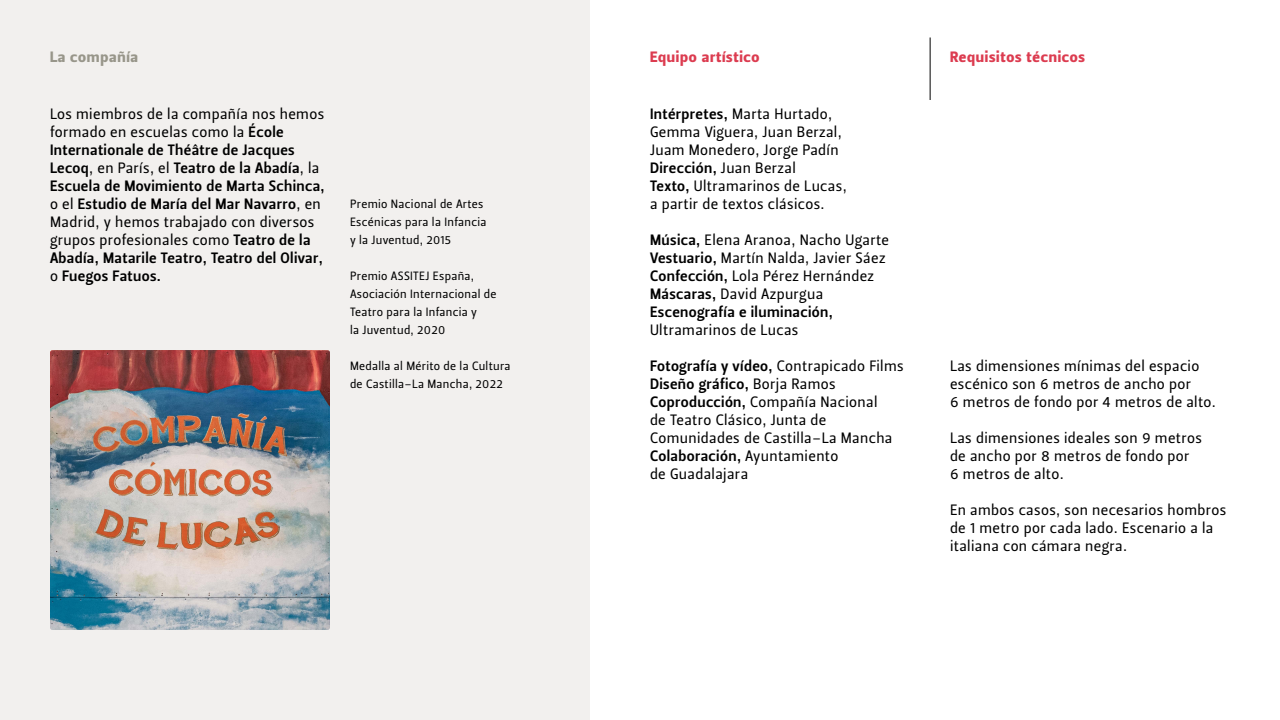
<style>
.page{position:relative;width:1280px;height:720px;background:#fff}
.page>*{position:absolute;margin:0;border:0;box-sizing:border-box;transform-origin:0 0}
.t1{font:15px/18px "Leitura Sans Grot 2";letter-spacing:.025em;color:#000}
.t2{font:15px/18px "Leitura Sans Grot 3";letter-spacing:.025em;color:#000}
.t3{font:15px "Leitura Sans Grot 4";letter-spacing:.05em;color:#dc3c50}
.t4{font:15px "Leitura Sans Grot 4";letter-spacing:.05em;color:#98968a}
.t5{font:12px/18px "Leitura Sans Grot 2";letter-spacing:.025em;color:#000}
.s1{font-family:"Leitura Sans Grot 2"}
.s2{font-family:"Leitura Sans Grot 3"}
</style>
<div class="page">
<div style="left:0;top:0;width:590px;height:720px;background:#f2f0ee"></div>
<img style="left:50px;top:350px;width:280px;height:280px">
<hr style="left:930px;top:38px;width:1px;height:62px;background:#000">
<p class="t4" style="left:50px;top:48px;width:90px">La compañía</p>
<p class="t2" style="left:50px;top:105px;width:276px"><span class="s1">Los miembros de la compañía nos hemos formado en escuelas como la</span> École Internationale de Théâtre de Jacques Lecoq<span class="s1">, en París, el</span> Teatro de la Abadía<span class="s1">, la </span>Escuela de Movimiento de Marta Schinca,</p>
<p class="t2" style="left:50px;top:195px;width:274px"><span class="s1">o el</span> Estudio de María del Mar Navarro<span class="s1">, en Madrid, y hemos trabajado con diversos grupos profesionales como</span> Teatro de la Abadía, Matarile Teatro, Teatro del Olivar,</p>
<p class="t2" style="left:50px;top:267px;width:113px"><span class="s1">o</span> Fuegos Fatuos.</p>
<p class="t5" style="left:350px;top:195px;width:138px">Premio Nacional de Artes<br>Escénicas para la Infancia</p>
<p class="t5" style="left:350px;top:231px;width:103px">y la Juventud, 2015</p>
<p class="t5" style="left:350px;top:267px;width:148px">Premio ASSITEJ España,<br>Asociación Internacional de<br>Teatro para la Infancia y</p>
<p class="t5" style="left:350px;top:321px;width:97px">la Juventud, 2020</p>
<p class="t5" style="left:350px;top:357px;width:162px">Medalla al Mérito de la Cultura</p>
<p class="t5" style="left:350px;top:375px;width:154px">de Castilla–La Mancha, 2022</p>
<p class="t3" style="left:650px;top:48px;width:111px">Equipo artístico</p>
<p class="t3" style="left:950px;top:48px;width:137px">Requisitos técnicos</p>
<p class="t1" style="left:650px;top:105px;width:184px"><span class="s2">Intérpretes,</span> Marta Hurtado,</p>
<p class="t1" style="left:650px;top:123px;width:193px">Gemma Viguera, Juan Berzal,</p>
<p class="t1" style="left:650px;top:141px;width:190px">Juam Monedero, Jorge Padín</p>
<p class="t2" style="left:650px;top:159px;width:147px">Dirección, <span class="s1">Juan Berzal</span></p>
<p class="t1" style="left:650px;top:177px;width:198px"><span class="s2">Texto,</span> Ultramarinos de Lucas,</p>
<p class="t1" style="left:650px;top:195px;width:176px">a partir de textos clásicos.</p>
<p class="t1" style="left:650px;top:231px;width:241px"><span class="s2">Música,</span> Elena Aranoa, Nacho Ugarte</p>
<p class="t1" style="left:650px;top:249px;width:237px"><span class="s2">Vestuario,</span> Martín Nalda, Javier Sáez</p>
<p class="t1" style="left:650px;top:267px;width:226px"><span class="s2">Confección,</span> Lola Pérez Hernández</p>
<p class="t1" style="left:650px;top:285px;width:175px"><span class="s2">Máscaras,</span> David Azpurgua</p>
<p class="t2" style="left:650px;top:303px;width:184px">Escenografía e iluminación,</p>
<p class="t1" style="left:650px;top:321px;width:150px">Ultramarinos de Lucas</p>
<p class="t2" style="left:650px;top:357px;width:255px">Fotografía y vídeo, <span class="s1">Contrapicado Films</span></p>
<p class="t2" style="left:650px;top:375px;width:187px">Diseño gráfico, <span class="s1">Borja Ramos</span></p>
<p class="t1" style="left:650px;top:393px;width:229px"><span class="s2">Coproducción,</span> Compañía Nacional</p>
<p class="t1" style="left:650px;top:411px;width:178px">de Teatro Clásico, Junta de</p>
<p class="t1" style="left:650px;top:429px;width:244px">Comunidades de Castilla–La Mancha</p>
<p class="t2" style="left:650px;top:447px;width:190px">Colaboración, <span class="s1">Ayuntamiento</span></p>
<p class="t1" style="left:650px;top:465px;width:100px">de Guadalajara</p>
<p class="t1" style="left:950px;top:357px;width:251px">Las dimensiones mínimas del espacio escénico son 6 metros de ancho por</p>
<p class="t1" style="left:950px;top:393px;width:268px">6 metros de fondo por 4 metros de alto.</p>
<p class="t1" style="left:950px;top:429px;width:254px">Las dimensiones ideales son 9 metros</p>
<p class="t1" style="left:950px;top:447px;width:241px">de ancho por 8 metros de fondo por</p>
<p class="t1" style="left:950px;top:465px;width:115px">6 metros de alto.</p>
<p class="t1" style="left:950px;top:501px;width:278px">En ambos casos, son necesarios hombros de 1 metro por cada lado. Escenario a la italiana con cámara negra.</p>
</div>
